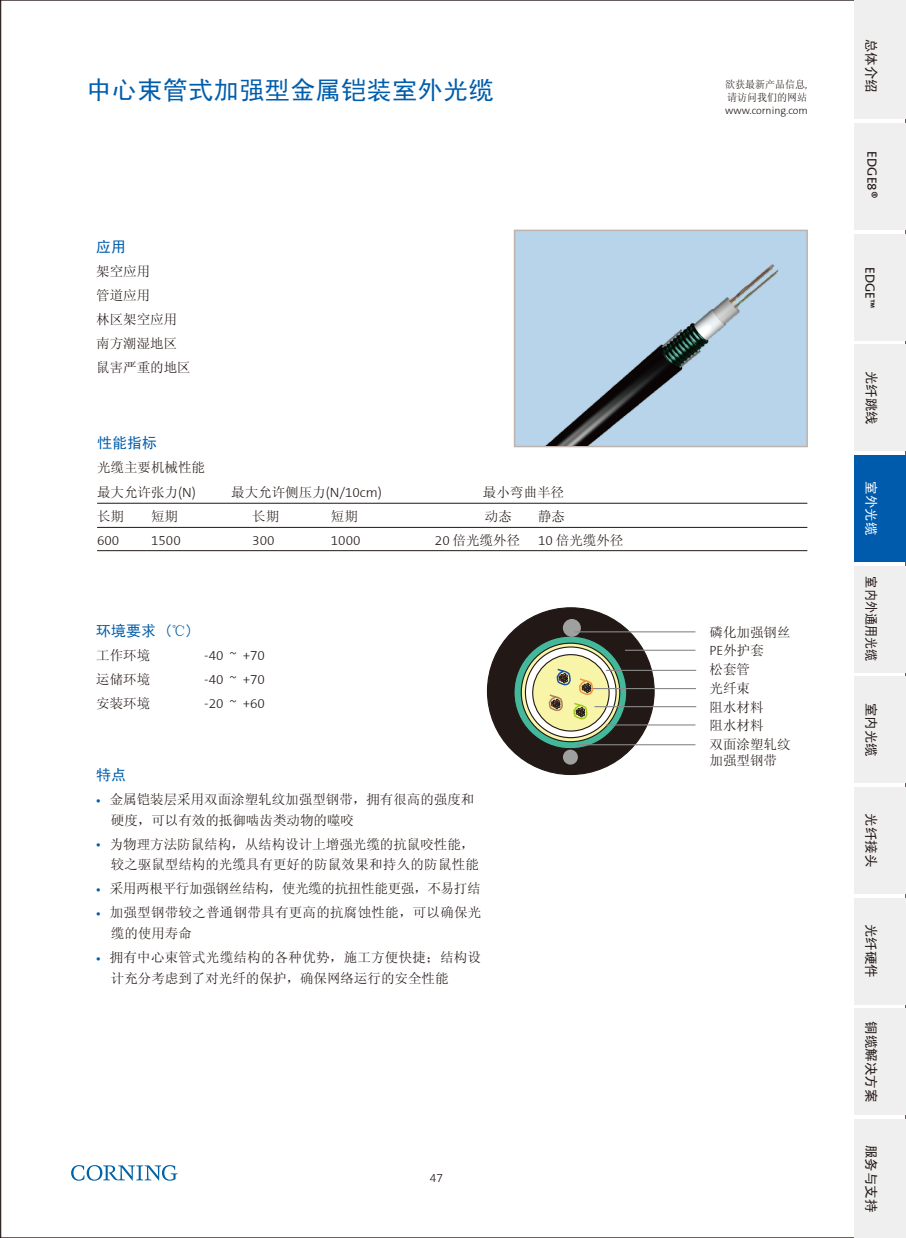
<style>
.page{position:relative;width:906px;height:1238px;background:#fff}
.page>*{position:absolute;margin:0;border:0;box-sizing:border-box;transform-origin:0 0}
.t1{font:25.5px "Sim Hei";color:#005dac}
.t2{font:15px "Sim Hei";color:#005dac}
.t3{font:13.5px/18.8px "Sim Sun";color:#221815}
.t4{font:300 13.5px "Corning Sans";color:#221815}
.t5{font:13.5px/20.7px "Sim Sun";letter-spacing:.02em;color:#221815}
.t6{font:13.5px "Sim Hei";color:#221815}
.t7{font:13.5px "Sim Sun";letter-spacing:-.02em;color:#221815}
.t8{font:13.5px "Corning Sans";color:#221815}
.t9{font:13.5px "Sim Hei";color:#221815;scale:.9 1}
.t10{font:13.5px "Sim Hei";color:#fff}
.t11{font:300 12px "Corning Sans";color:#221815}
.t12{font:10.5px/13.5px "Sim Sun";color:#221815;scale:.95 1}
.t13{font:300 10.5px "Corning Sans";color:#221815}
.s1{font-family:"Corning Sans";font-weight:300}
.s2{font-family:"Sim Sun";font-weight:400}
.s3{font-family:"Times New Roman";font-size:7.5px;color:#005dac}
</style>
<div class="page">
<svg style="left:0;top:1px;width:1px;height:1236px"></svg>
<div style="left:514px;top:230px;width:294px;height:217px;background:#b7d4ea;border:2px solid #bdb2ac"></div>
<hr style="left:97px;top:503px;width:710px;height:1px;background:#221815">
<hr style="left:97px;top:527px;width:710px;height:1px;background:#221815">
<hr style="left:97px;top:550px;width:710px;height:1px;background:#221815">
<svg style="left:71px;top:1165px;width:106px;height:15px"></svg>
<img style="left:514px;top:241px;width:268px;height:205px">
<div style="left:487px;top:607px;width:167px;height:167px;background:#221815;border-radius:50%"></div>
<svg style="left:514px;top:636px;width:113px;height:112px;background:#3f9f86"></svg>
<svg style="left:521px;top:643px;width:99px;height:98px"></svg>
<svg style="left:525px;top:647px;width:91px;height:90px;background:#e0dfde"></svg>
<div style="left:562px;top:748px;width:16px;height:17px;background:#9fa0a0;border-radius:50%"></div>
<div style="left:561px;top:748px;width:18px;height:18px;border:2px solid #221815;border-radius:50%"></div>
<div style="left:563px;top:619px;width:17px;height:17px;background:#9fa0a0;border-radius:50%"></div>
<div style="left:563px;top:619px;width:18px;height:18px;border:2px solid #9fa0a0;border-radius:50%"></div>
<hr style="left:575px;top:631px;width:120px;height:1px;background:#898989">
<hr style="left:625px;top:649px;width:70px;height:1px;background:#898989">
<div style="left:533px;top:654px;width:76px;height:77px;background:#f8f5a9;border-radius:50%"></div>
<div style="left:532px;top:654px;width:77px;height:77px;border:1px solid #221815;border-radius:50%"></div>
<hr style="left:606px;top:669px;width:90px;height:2px;background:#898989">
<hr style="left:588px;top:688px;width:108px;height:1px;background:#898989">
<hr style="left:594px;top:706px;width:102px;height:1px;background:#898989">
<hr style="left:606px;top:724px;width:89px;height:1px;background:#898989">
<hr style="left:577px;top:744px;width:118px;height:1px;background:#898989">
<svg style="left:556px;top:668px;width:15px;height:18px"></svg>
<svg style="left:579px;top:678px;width:15px;height:17px"></svg>
<svg style="left:573px;top:703px;width:15px;height:17px"></svg>
<svg style="left:548px;top:694px;width:15px;height:17px"></svg>
<div style="left:855px;top:0;width:51px;height:119px;background:#efefef"></div>
<div style="left:855px;top:123px;width:51px;height:107px;background:#efefef"></div>
<div style="left:855px;top:234px;width:51px;height:106px;background:#efefef"></div>
<div style="left:855px;top:344px;width:51px;height:107px;background:#efefef"></div>
<div style="left:855px;top:455px;width:51px;height:106px;background:#005bac"></div>
<div style="left:855px;top:566px;width:51px;height:106px;background:#efefef"></div>
<div style="left:855px;top:676px;width:51px;height:107px;background:#efefef"></div>
<div style="left:855px;top:787px;width:51px;height:106px;background:#efefef"></div>
<div style="left:855px;top:1008px;width:51px;height:106px;background:#efefef"></div>
<div style="left:855px;top:1119px;width:51px;height:118px;background:#efefef"></div>
<div style="left:855px;top:897px;width:51px;height:107px;background:#efefef"></div>
<h1 class="t1" style="left:86px;top:77px;width:409px">中心束管式加强型金属铠装室外光缆</h1>
<p class="t2" style="left:96px;top:239px;width:31px">应用</p>
<p class="t3" style="left:96px;top:259px;width:96px;line-height:24px">架空应用<br>管道应用<br>林区架空应用南方潮湿地区鼠害严重的地区</p>
<p class="t2" style="left:97px;top:435px;width:61px">性能指标</p>
<p class="t3" style="left:97px;top:455px;width:109px;line-height:24px">光缆主要机械性能最大允许张力<span class="s1">(N)</span></p>
<p class="t4" style="left:231px;top:484px;width:152px"><span class="s2">最大允许侧压力</span>(N/10cm)</p>
<p class="t3" style="left:483px;top:482px;width:82px">最小弯曲半径</p>
<p class="t3" style="left:97px;top:506px;width:28px">长期</p>
<p class="t3" style="left:151px;top:506px;width:28px">短期</p>
<p class="t3" style="left:252px;top:506px;width:28px">长期</p>
<p class="t3" style="left:331px;top:506px;width:28px">短期</p>
<p class="t3" style="left:485px;top:506px;width:28px">动态</p>
<p class="t3" style="left:538px;top:506px;width:28px">静态</p>
<p class="t4" style="left:97px;top:532px;width:24px">600</p>
<p class="t4" style="left:151px;top:532px;width:31px">1500</p>
<p class="t4" style="left:252px;top:532px;width:24px">300</p>
<p class="t4" style="left:331px;top:532px;width:31px">1000</p>
<p class="t3" style="left:435px;top:530px;width:87px"><span class="s1">20</span> 倍光缆外径</p>
<p class="t3" style="left:538px;top:530px;width:87px"><span class="s1">10</span> 倍光缆外径</p>
<p class="t2" style="left:96px;top:623px;width:99px">环境要求 (℃)</p>
<p class="t3" style="left:96px;top:645px;width:55px">工作环境</p>
<p class="t4" style="left:204px;top:647px;width:62px">-40 ~ +70</p>
<p class="t3" style="left:96px;top:669px;width:55px">运储环境</p>
<p class="t4" style="left:204px;top:671px;width:62px">-40 ~ +70</p>
<p class="t3" style="left:96px;top:693px;width:55px">安装环境</p>
<p class="t4" style="left:204px;top:695px;width:62px">-20 ~ +60</p>
<p class="t2" style="left:96px;top:767px;width:31px">特点</p>
<p class="t3" style="left:111px;top:788px;width:365px;line-height:20.7px;text-indent:-15px"><span class="s3">●</span> 金属铠装层采用双面涂塑轧纹加强型钢带，拥有很高的强度和硬度，可以有效的抵御啮齿类动物的噬咬</p>
<p class="t3" style="left:111px;top:833px;width:370px;line-height:20.7px;text-indent:-15px"><span class="s3">●</span> 为物理方法防鼠结构，从结构设计上增强光缆的抗鼠咬性能，较之驱鼠型结构的光缆具有更好的防鼠效果和持久的防鼠性能</p>
<p class="t7" style="left:96px;top:881px;width:386px"><span class="s3">●</span> 采用两根平行加强钢丝结构，使光缆的抗扭性能更强，不易打结</p>
<p class="t5" style="left:111px;top:902px;width:372px;text-indent:-15px"><span class="s3">●</span> 加强型钢带较之普通钢带具有更高的抗腐蚀性能，可以确保光缆的使用寿命</p>
<p class="t3" style="left:111px;top:946px;width:372px;line-height:20.7px;text-indent:-15px"><span class="s3">●</span> 拥有中心束管式光缆结构的各种优势，施工方便快捷；结构设计充分考虑到了对光纤的保护，确保网络运行的安全性能</p>
<p class="t11" style="left:430px;top:1171px;width:15px">47</p>
<p class="t12" style="left:725px;top:77px;width:88px">欲获最新产品信息<span class="s1">,</span>请访问我们的网站</p>
<p class="t13" style="left:725px;top:104px;width:84px">www.corning.com</p>
<p class="t3" style="left:709px;top:622px;width:82px">磷化加强钢丝<br><span class="s1">PE</span>外护套<br>松套管<br>光纤束<br>阻水材料<br>阻水材料<br>双面涂塑轧纹</p>
<p class="t3" style="left:709px;top:751px;width:69px">加强型钢带</p>
<p class="t6" style="left:878px;top:39px;width:55px;rotate:90deg">总体介绍</p>
<p class="t8" style="left:880px;top:151px;width:48px;rotate:90deg">EDGE8®</p>
<p class="t8" style="left:878px;top:267px;width:43px;rotate:90deg">EDGE™</p>
<p class="t6" style="left:878px;top:370px;width:55px;rotate:90deg">光纤跳线</p>
<p class="t10" style="left:878px;top:481px;width:55px;rotate:90deg">室外光缆</p>
<p class="t9" style="left:878px;top:576px;width:96px;rotate:90deg">室内外通用光缆</p>
<p class="t6" style="left:878px;top:702px;width:55px;rotate:90deg">室内光缆</p>
<p class="t6" style="left:878px;top:813px;width:55px;rotate:90deg">光纤接头</p>
<p class="t6" style="left:878px;top:923px;width:55px;rotate:90deg">光纤硬件</p>
<p class="t6" style="left:878px;top:1020px;width:82px;rotate:90deg">铜缆解决方案</p>
<p class="t6" style="left:878px;top:1144px;width:69px;rotate:90deg">服务与支持</p>
</div>
